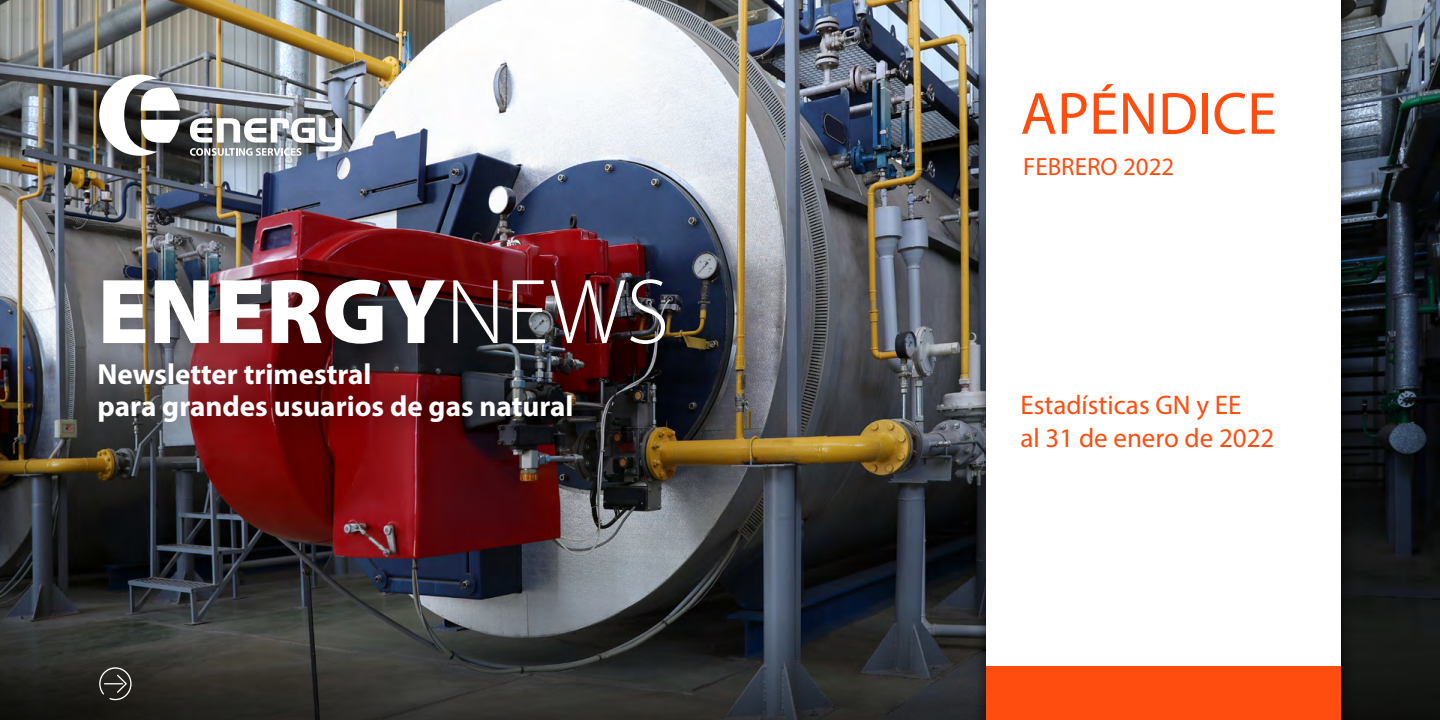
<style>
.page{position:relative;width:1440px;height:720px;background:#fff}
.page>*{position:absolute;margin:0;border:0;box-sizing:border-box;transform-origin:0 0}
.t1{font:900 93px "Myriad Pro";color:#fff}
.t2{font:60px "Myriad Pro";color:#ff4d0f}
.t3{font:700 29.1px/32px "Myriad Pro";color:#fff}
.t4{font:27px/33px "Myriad Pro";color:#ff4d0f}
.t5{font:25px "Myriad Pro";color:#ff4d0f}
.s1{font-weight:300}
</style>
<div class="page">
<img style="left:0;top:0;width:1440px;height:587px">
<svg style="left:0;top:587px;width:1440px;height:133px;background:#303233"></svg>
<div style="left:74px;top:340px;width:522px;height:106px;background:#000;opacity:.6"></div>
<div style="left:78px;top:255px;width:611px;height:114px;background:#000;opacity:.4"></div>
<div style="left:84px;top:59px;width:274px;height:112px;background:#000;opacity:.6"></div>
<svg style="left:190px;top:118px;width:152px;height:38px"></svg>
<svg style="left:99px;top:75px;width:81px;height:81px"></svg>
<div style="left:971px;top:0;width:385px;height:720px;background:#000;opacity:.7"></div>
<div style="left:986px;top:0;width:355px;height:720px;background:#fff"></div>
<div style="left:986px;top:666px;width:355px;height:54px;background:#ff4d0f"></div>
<svg style="left:99px;top:667px;width:33px;height:33px"></svg>
<h1 class="t1" style="left:98px;top:250px;width:573px">ENERGY<span class="s1">NEWS</span></h1>
<p class="t3" style="left:98px;top:357px;width:477px">Newsletter trimestral<br>para grandes usuarios de gas natural</p>
<h2 class="t2" style="left:1020px;top:77px;width:258px">APÉNDICE</h2>
<p class="t5" style="left:1023px;top:152px;width:153px">FEBRERO 2022</p>
<p class="t4" style="left:1020px;top:388px;width:256px">Estadísticas GN y EE<br>al 31 de enero de 2022</p>
</div>
